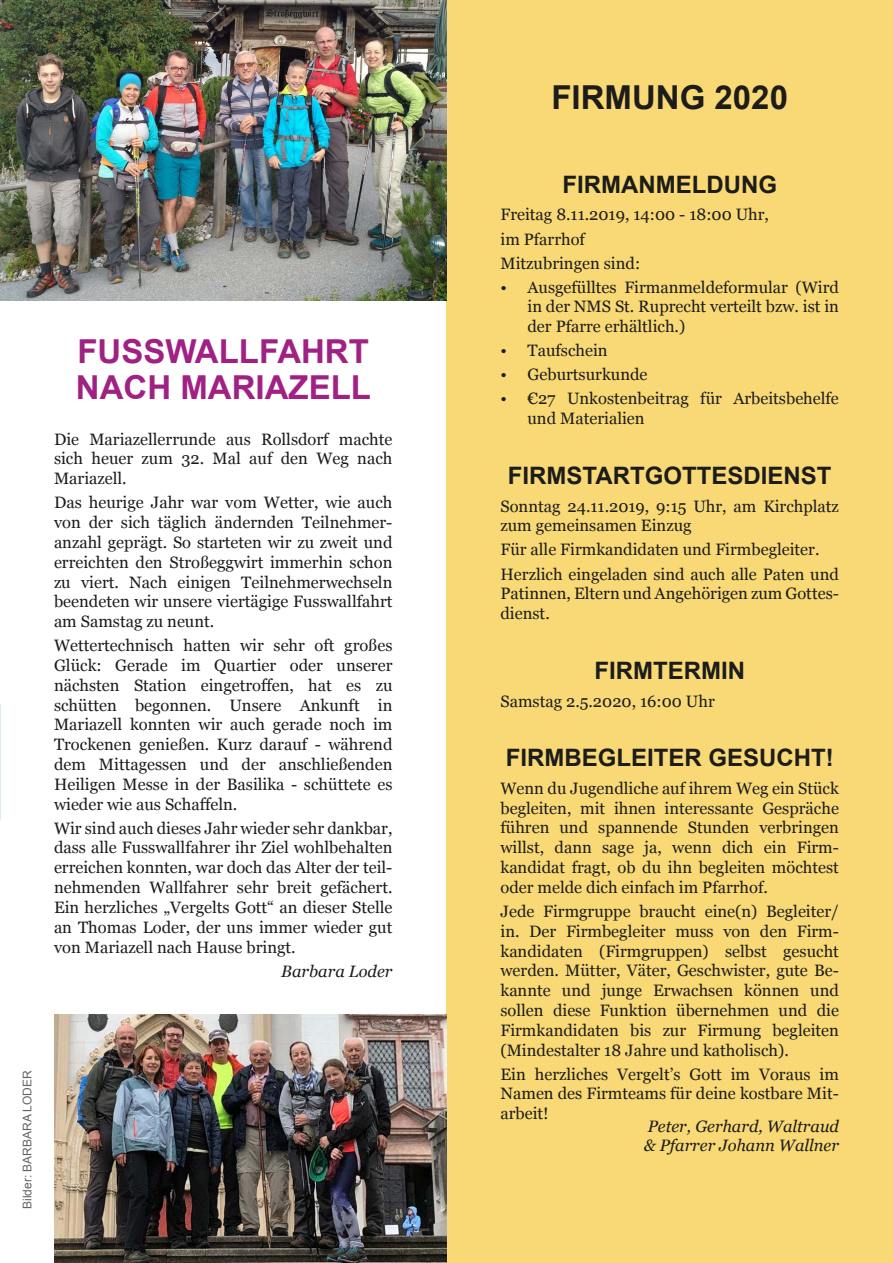
<style>
.page{position:relative;width:893px;height:1263px;background:#fff}
.page>*{position:absolute;margin:0;border:0;box-sizing:border-box;transform-origin:0 0}
.t1{font:700 33px/36px "Arial";color:#a02183}
.t2{font:700 33px "Arial";color:#1c1c1b}
.t3{font:700 24px "Arial";color:#1c1c1b}
.t4{font:16.5px/19.8px "Georgia";color:#1c1c1b;text-align:justify}
.t5{font:italic 16.5px/19.8px "Georgia";color:#1c1c1b}
.t6{font:12px "Arial";color:#636362}
</style>
<div class="page">
<div style="left:446px;top:0;width:447px;height:1263px;background:#f8d975"></div>
<img style="left:54px;top:1014px;width:392px;height:249px">
<img style="left:0;top:0;width:446px;height:301px">
<h1 class="t1" style="left:76px;top:334px;width:297px">FUSSWALLFAHRT<br>NACH MARIAZELL</h1>
<p class="t4" style="left:54px;top:428px;width:340px">Die Mariazellerrunde aus Rollsdorf machte sich heuer zum 32. Mal auf den Weg nach Mariazell.</p>
<p class="t4" style="left:54px;top:492px;width:340px">Das heurige Jahr war vom Wetter, wie auch von der sich täglich ändernden Teilnehmer&shy;anzahl geprägt. So starteten wir zu zweit und erreichten den Stroßeggwirt immerhin schon zu viert. Nach einigen Teilnehmerwechseln beendeten wir unsere viertägige Fusswallfahrt am Samstag zu neunt.</p>
<p class="t4" style="left:54px;top:635px;width:340px">Wettertechnisch hatten wir sehr oft großes Glück: Gerade im Quartier oder unserer nächsten Station eingetroffen, hat es zu schütten begonnen. Unsere Ankunft in Mariazell konnten wir auch gerade noch im Trockenen genießen. Kurz darauf - während dem Mittagessen und der anschließenden Heiligen Messe in der Basilika - schüttete es wieder wie aus Schaffeln.</p>
<p class="t4" style="left:54px;top:817px;width:340px">Wir sind auch dieses Jahr wieder sehr dankbar, dass alle Fusswallfahrer ihr Ziel wohlbehalten erreichen konnten, war doch das Alter der teil&shy;nehmenden Wallfahrer sehr breit gefächert.<br>Ein herzliches „Vergelts Gott“ an dieser Stelle an Thomas Loder, der uns immer wieder gut von Mariazell nach Hause bringt.</p>
<p class="t5" style="left:281px;top:960px;width:113px">Barbara Loder</p>
<p class="t6" style="left:19px;top:1209px;width:140px;rotate:-90deg">Bilder: BARBARA LODER</p>
<h1 class="t2" style="left:551px;top:76px;width:238px">FIRMUNG 2020</h1>
<h2 class="t3" style="left:562px;top:169px;width:216px">FIRMANMELDUNG</h2>
<p class="t4" style="left:500px;top:202px;width:270px;line-height:24px;text-align:left">Freitag 8.11.2019, 14:00 - 18:00 Uhr, im Pfarrhof<br>Mitzubringen sind:</p>
<p class="t4" style="left:527px;top:276px;width:313px;text-indent:-27px">• Ausgefülltes Firmanmeldeformular (Wird in der NMS St. Ruprecht verteilt bzw. ist in der Pfarre erhältlich.)</p>
<p class="t4" style="left:500px;top:340px;width:109px">• Taufschein</p>
<p class="t4" style="left:500px;top:364px;width:149px">• Geburtsurkunde</p>
<p class="t4" style="left:527px;top:388px;width:313px;text-indent:-27px">• €27 Unkostenbeitrag für Arbeitsbehelfe und Materialien</p>
<h2 class="t3" style="left:508px;top:460px;width:325px">FIRMSTARTGOTTESDIENST</h2>
<p class="t4" style="left:500px;top:495px;width:340px">Sonntag 24.11.2019, 9:15 Uhr, am Kirchplatz zum gemeinsamen Einzug</p>
<p class="t4" style="left:500px;top:537px;width:340px;line-height:24px">Für alle Firmkandidaten und Firmbegleiter.<br>Herzlich eingeladen sind auch alle Paten und</p>
<p class="t4" style="left:500px;top:583px;width:340px">Patinnen, Eltern und Angehörigen zum Gottes&shy;dienst.</p>
<h2 class="t3" style="left:594px;top:655px;width:152px">FIRMTERMIN</h2>
<p class="t4" style="left:500px;top:690px;width:216px">Samstag 2.5.2020, 16:00 Uhr</p>
<h2 class="t3" style="left:506px;top:742px;width:330px">FIRMBEGLEITER GESUCHT!</h2>
<p class="t4" style="left:500px;top:777px;width:340px">Wenn du Jugendliche auf ihrem Weg ein Stück begleiten, mit ihnen interessante Gespräche führen und spannende Stunden verbringen willst, dann sage ja, wenn dich ein Firm&shy;kandidat fragt, ob du ihn begleiten möchtest oder melde dich einfach im Pfarrhof.</p>
<p class="t4" style="left:500px;top:901px;width:340px">Jede Firmgruppe braucht eine(n) Begleiter/ in. Der Firmbegleiter muss von den Firm&shy;kandidaten (Firmgruppen) selbst gesucht werden. Mütter, Väter, Geschwister, gute Be&shy;kannte und junge Erwachsen können und sollen diese Funktion übernehmen und die Firmkandidaten bis zur Firmung begleiten (Mindestalter 18 Jahre und katholisch).</p>
<p class="t4" style="left:500px;top:1063px;width:340px">Ein herzliches Vergelt’s Gott im Voraus im Namen des Firmteams für deine kostbare Mit&shy;arbeit!</p>
<p class="t5" style="left:644px;top:1115px;width:196px">Peter, Gerhard, Waltraud &amp; Pfarrer Johann Wallner</p>
</div>
